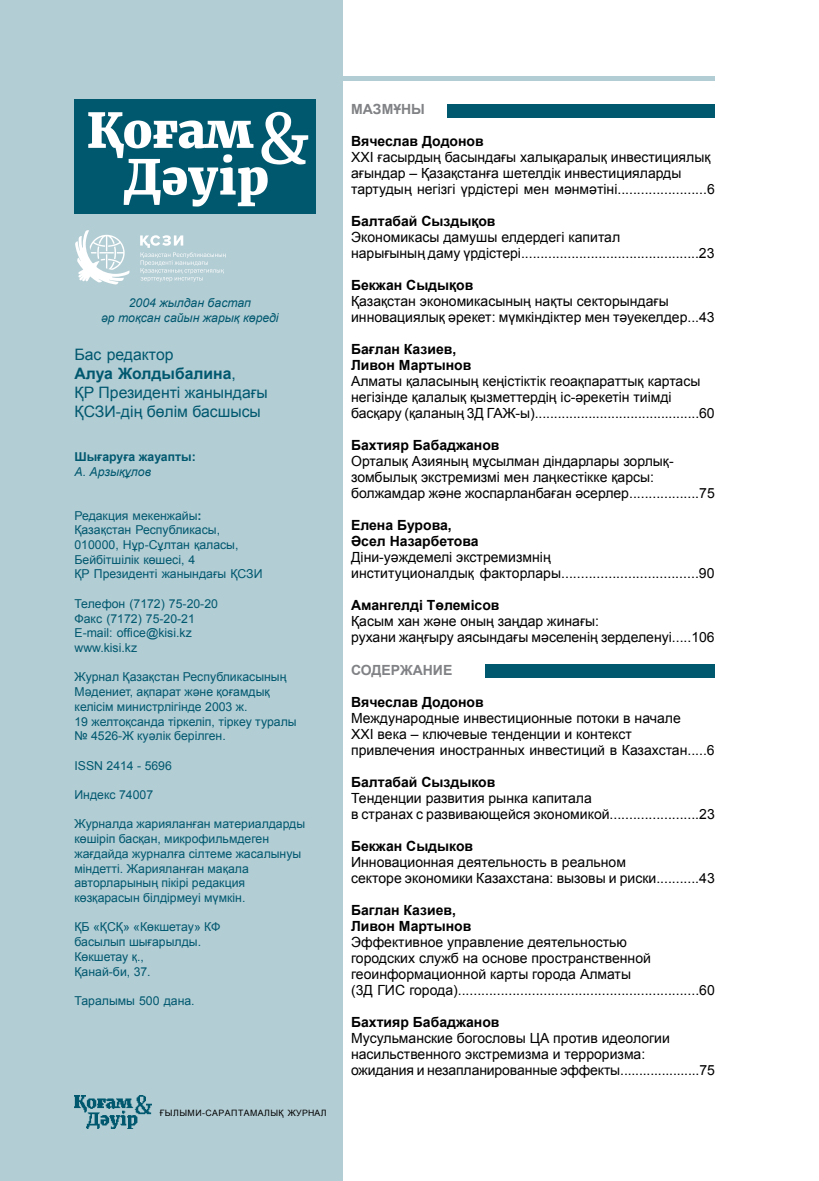
<style>
.page{position:relative;width:819px;height:1181px;background:#fff}
.page>*{position:absolute;margin:0;border:0;box-sizing:border-box;transform-origin:0 0}
.t1{font:15.75px/18.9px "Arial";color:#00586f}
.t2{font:14px/16.1px "Arial";color:#000}
.t3{font:700 14px/16.1px "Arial";color:#000}
.t4{font:700 14px "Arial";color:#808285}
.t5{font:12.25px/14.7px "Arial";color:#00586f}
.t6{font:italic 12.25px/14.7px "Arial";color:#00586f;text-align:center}
.t7{font:700 12.25px "Arial";color:#00586f}
.t8{font:8.75px "Arial";letter-spacing:.055em;color:#000}
.s1{font-weight:700}
</style>
<div class="page">
<div style="left:0;top:0;width:342px;height:1181px;background:#b3cdd4"></div>
<hr style="left:217px;top:77px;width:497px;height:4px;background:#b3cdd4">
<div style="left:447px;top:104px;width:267px;height:13px;background:#00586f"></div>
<div style="left:485px;top:664px;width:229px;height:13px;background:#00586f"></div>
<svg style="left:75px;top:230px;width:55px;height:55px"></svg>
<svg style="left:140px;top:235px;width:85px;height:47px"></svg>
<div style="left:74px;top:99px;width:242px;height:115px;background:#00586f"></div>
<svg style="left:88px;top:112px;width:220px;height:94px"></svg>
<img style="left:75px;top:1095px;width:76px;height:33px">
<p class="t6" style="left:101px;top:296px;width:179px">2004 жылдан бастап<br>әр тоқсан сайын жарық көредi</p>
<p class="t1" style="left:74px;top:345px;width:195px">Бас редактор<br><span class="s1">Алуа Жолдыбалина</span>,<br>ҚР Президентi жанындағы<br>ҚСЗИ-дің бөлім басшысы</p>
<p class="t7" style="left:74px;top:448px;width:123px">Шығаруға жауапты:</p>
<p class="t6" style="left:74px;top:464px;width:78px">А. Арзықұлов</p>
<p class="t5" style="left:74px;top:508px;width:189px">Редакция мекенжайы<span class="s1">:<br></span>Қазақстан Республикасы,<br>010000, Нұр-Сұлтан қаласы,<br>Бейбітшілік көшесі, 4<br>ҚР Президентi жанындағы ҚСЗИ</p>
<p class="t5" style="left:74px;top:596px;width:145px">Телефон (7172) 75-20-20<br>Факс (7172) 75-20-21<br>E-mail: office@kisi.kz www.kisi.kz</p>
<p class="t5" style="left:74px;top:669px;width:224px">Журнал Қазақстан Республикасының Мәдениет, ақпарат және қоғамдық келiсiм министрлiгiнде 2003 ж.<br>19 желтоқсанда тiркелiп, тiркеу туралы № 4526-Ж куәлiк берiлген.</p>
<p class="t5" style="left:74px;top:758px;width:99px">ISSN 2414 - 5696</p>
<p class="t5" style="left:74px;top:787px;width:80px">Индекс 74007</p>
<p class="t5" style="left:74px;top:816px;width:232px">Журналда жарияланған материалдарды көшiрiп басқан, микрофильмдеген жағдайда журналға сiлтеме жасалынуы мiндеттi. Жарияланған мақала авторларының пiкiрi редакция көзқарасын бiлдiрмеуi мүмкiн.</p>
<p class="t5" style="left:74px;top:919px;width:147px">ҚБ «ҚСҚ» «Көкшетау» КФ басылып шығарылды.<br>Көкшетау қ.,<br>Қанай-би, 37.</p>
<p class="t5" style="left:74px;top:993px;width:122px">Таралымы 500 дана.</p>
<p class="t8" style="left:160px;top:1107px;width:168px">ҒЫЛЫМИ-САРАПТАМАЛЫҚ ЖУРНАЛ</p>
<p class="t4" style="left:351px;top:100px;width:75px">МАЗМҰНЫ</p>
<p class="t3" style="left:351px;top:133px;width:134px">Вячеслав Додонов</p>
<p class="t2" style="left:351px;top:149px;width:365px">XXI ғасырдың басындағы халықаралық инвестициялық ағындар – Қазақстанға шетелдік инвестицияларды тартудың негізгі үрдістері мен мәнмәтіні.......................6</p>
<p class="t3" style="left:351px;top:213px;width:146px">Балтабай Сыздықов</p>
<p class="t2" style="left:351px;top:229px;width:365px">Экономикасы дамушы елдердегі капитал<br>нарығының даму үрдістері..............................................23</p>
<p class="t3" style="left:351px;top:277px;width:124px">Бекжан Сыдықов</p>
<p class="t2" style="left:351px;top:293px;width:365px">Қазақстан экономикасының нақты секторындағы инновациялық әрекет: мүмкіндіктер мен тәуекелдер...43</p>
<p class="t3" style="left:351px;top:341px;width:122px">Бағлан Казиев,<br>Ливон Мартынов</p>
<p class="t2" style="left:351px;top:373px;width:365px">Алматы қаласының кеңістіктік геоақпараттық картасы негізінде қалалық қызметтердің іс-әрекетін тиімді басқару (қаланың 3Д ГАЖ-ы)...........................................60</p>
<p class="t3" style="left:351px;top:437px;width:150px">Бахтияр Бабаджанов</p>
<p class="t2" style="left:351px;top:453px;width:365px">Орталық Азияның мұсылман діндарлары зорлық&shy;зомбылық экстремизмі мен лаңкестікке қарсы: болжамдар және жоспарланбаған әсерлер..................75</p>
<p class="t3" style="left:351px;top:517px;width:129px">Елена Бурова,<br>Әсел Назарбетова</p>
<p class="t2" style="left:351px;top:549px;width:365px">Діни-уәждемелі экстремизмнің<br>институционалдық факторлары...................................90</p>
<p class="t3" style="left:351px;top:597px;width:150px">Амангелді Төлемісов</p>
<p class="t2" style="left:351px;top:613px;width:365px">Қасым хан және оның заңдар жинағы:<br>рухани жаңғыру аясындағы мәселенің зерделенуі.....106</p>
<p class="t4" style="left:351px;top:660px;width:103px">СОДЕРЖАНИЕ</p>
<p class="t3" style="left:351px;top:694px;width:134px">Вячеслав Додонов</p>
<p class="t2" style="left:351px;top:709px;width:365px">Международные инвестиционные потоки в начале<br>XXI века – ключевые тенденции и контекст привлечения иностранных инвестиций в Казахстан.....6</p>
<p class="t3" style="left:351px;top:774px;width:146px">Балтабай Сыздыков</p>
<p class="t2" style="left:351px;top:789px;width:365px">Тенденции развития рынка капитала<br>в странах с развивающейся экономикой.......................23</p>
<p class="t3" style="left:351px;top:838px;width:123px">Бекжан Сыдыков</p>
<p class="t2" style="left:351px;top:853px;width:365px">Инновационная деятельность в реальном<br>секторе экономики Казахстана: вызовы и риски...........43</p>
<p class="t3" style="left:351px;top:902px;width:122px">Баглан Казиев,<br>Ливон Мартынов</p>
<p class="t2" style="left:351px;top:934px;width:365px">Эффективное управление деятельностью<br>городских служб на основе пространственной геоинформационной карты города Алматы<br>(3Д ГИС города)..............................................................60</p>
<p class="t3" style="left:351px;top:1014px;width:150px">Бахтияр Бабаджанов</p>
<p class="t2" style="left:351px;top:1030px;width:365px">Мусульманские богословы ЦА против идеологии насильственного экстремизма и терроризма:<br>ожидания и незапланированные эффекты.....................75</p>
</div>
